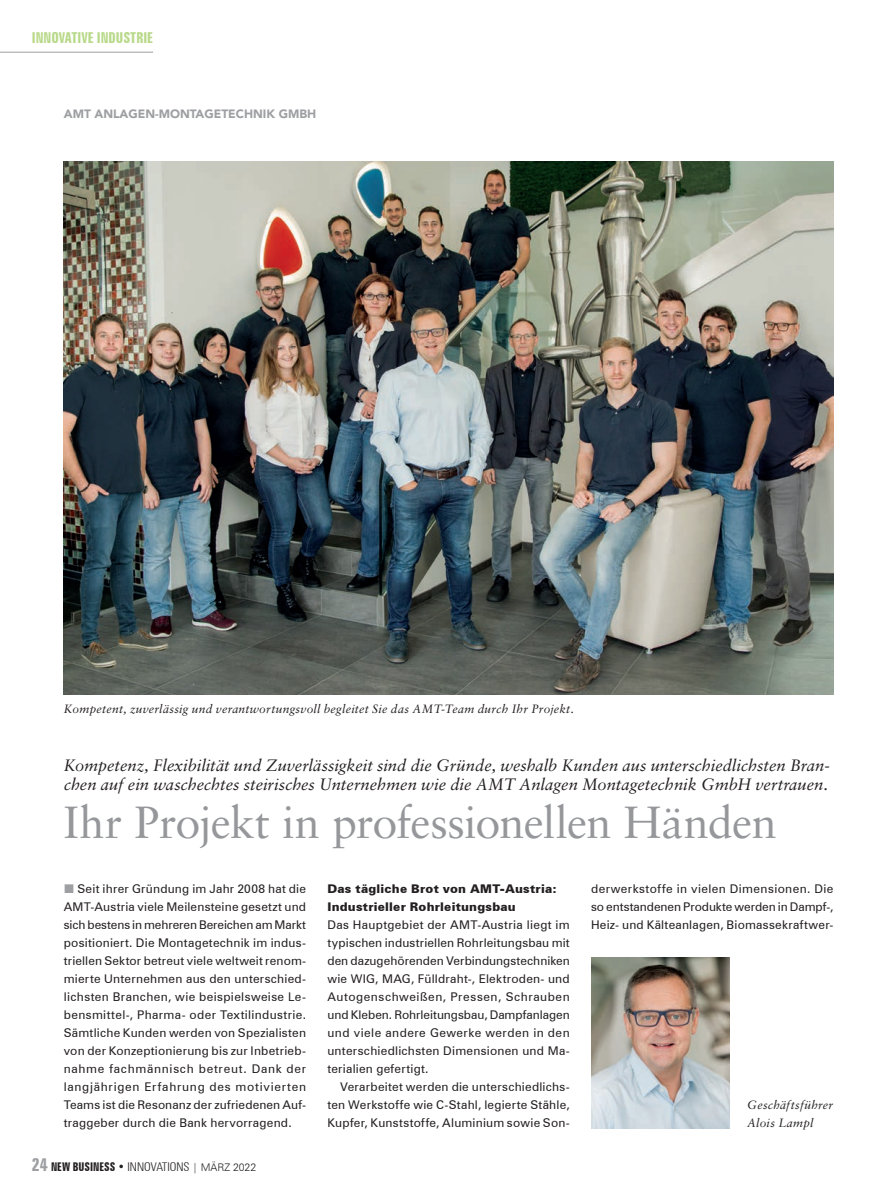
<style>
.page{position:relative;width:893px;height:1191px;background:#fff}
.page>*{position:absolute;margin:0;border:0;box-sizing:border-box;transform-origin:0 0}
.t1{font:45px "Sabon LT Std";letter-spacing:-.015em;color:#95979a}
.t2{font:italic 16.5px/19.5px "Sabon LT Std";color:#231f20}
.t3{font:700 extra-condensed 15px "Zurich BT";color:#b8d989}
.t4{font:12px/18px "Zurich BT";letter-spacing:.02em;color:#231f20;text-align:justify}
.t5{font:italic 12px/18px "Sabon LT Std";letter-spacing:.025em;color:#231f20}
.t6{font:900 12px/18px "Zurich BT";letter-spacing:.02em;color:#231f20}
.t7{font:700 extra-condensed 12px "Zurich BT";color:#231f20}
.t8{font:900 12px "Avenir LT Std";color:#9d9fa2}
.s1{font-size:18px;color:#9d9fa2}
.s2{font-weight:300;font-stretch:condensed}
.s3{font-weight:300;font-stretch:normal;font-size:10.5px}
</style>
<div class="page">
<hr style="left:0;top:52px;width:153px;height:1px;background:#9d9fa2">
<img style="left:591px;top:957px;width:138px;height:171px">
<img style="left:64px;top:162px;width:769px;height:532px">
<p class="t3" style="left:32px;top:29px;width:123px">INNOVATIVE INDUSTRIE</p>
<p class="t8" style="left:64px;top:107px;width:254px">AMT ANLAGEN-MONTAGETECHNIK GMBH</p>
<p class="t5" style="left:64px;top:699px;width:512px">Kompetent, zuverlässig und verantwortungsvoll begleitet Sie das AMT-Team durch Ihr Projekt.</p>
<h2 class="t2" style="left:64px;top:755px;width:768px">Kompetenz, Flexibilität und Zuverlässigkeit sind die Gründe, weshalb Kunden aus unterschiedlichsten Bran&shy;chen auf ein waschechtes steirisches Unternehmen wie die AMT Anlagen Montagetechnik GmbH vertrauen.</h2>
<h1 class="t1" style="left:64px;top:795px;width:714px">Ihr Projekt in professionellen Händen</h1>
<p class="t4" style="left:64px;top:879px;width:244px;text-indent:14px">Seit ihrer Gründung im Jahr 2008 hat die AMT-Austria viele Meilensteine gesetzt und sich bestens in mehreren Bereichen am Markt positioniert. Die Montagetechnik im indus&shy;triellen Sektor betreut viele weltweit renom&shy;mierte Unternehmen aus den unterschied&shy;lichsten Branchen, wie beispielsweise Le&shy;bensmittel-, Pharma- oder Textilindustrie.<br>Sämtliche Kunden werden von Spezialisten von der Konzeptionierung bis zur Inbetrieb&shy;nahme fachmännisch betreut. Dank der langjährigen Erfahrung des motivierten Teams ist die Resonanz der zufriedenen Auf&shy;traggeber durch die Bank hervorragend.</p>
<p class="t6" style="left:327px;top:879px;width:231px">Das tägliche Brot von AMT-Austria:<br>Industrieller Rohrleitungsbau</p>
<p class="t4" style="left:327px;top:915px;width:244px">Das Hauptgebiet der AMT-Austria liegt im typischen industriellen Rohrleitungsbau mit den dazugehörenden Verbindungstechniken wie WIG, MAG, Fülldraht-, Elektroden- und Autogenschweißen, Pressen, Schrauben und Kleben. Rohrleitungsbau, Dampfanlagen und viele andere Gewerke werden in den unterschiedlichsten Dimensionen und Ma&shy;terialien gefertigt.</p>
<p class="t4" style="left:327px;top:1077px;width:244px;text-indent:13px">Verarbeitet werden die unterschiedlichs&shy;ten Werkstoffe wie C-Stahl, legierte Stähle, Kupfer, Kunststoffe, Aluminium sowie Son-</p>
<p class="t7" style="left:32px;top:1159px;width:226px"><span class="s1">24</span> NEW BUSINESS • <span class="s2">INNOVATIONS</span> <span class="s3">| MÄRZ 2022</span></p>
<p class="t4" style="left:591px;top:879px;width:244px">derwerkstoffe in vielen Dimensionen. Die so entstandenen Produkte werden in Dampf-, Heiz- und Kälteanlagen, Biomassekraftwer-</p>
<p class="t5" style="left:747px;top:1095px;width:88px">Geschäftsführer<br>Alois Lampl</p>
</div>
